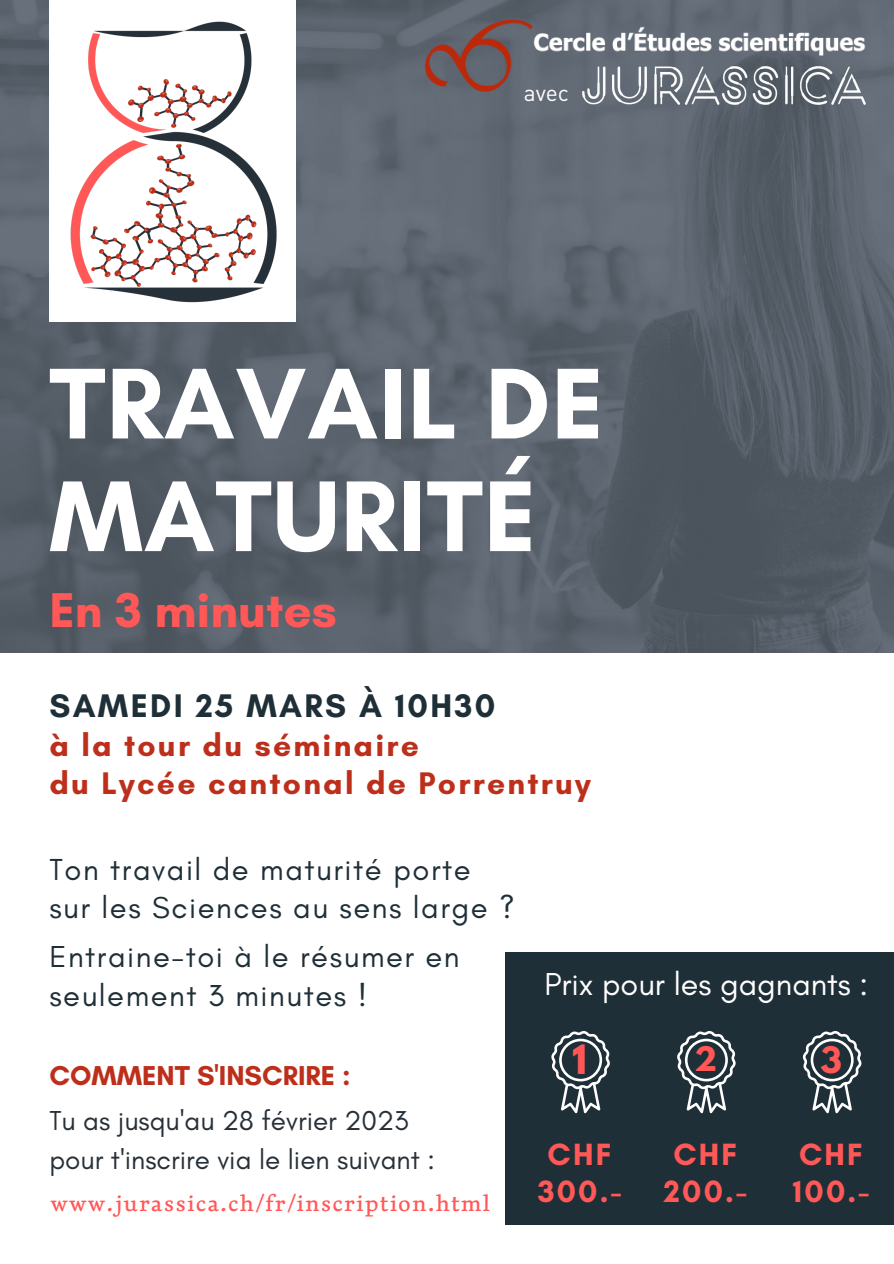
<style>
.page{position:relative;width:894px;height:1264px;background:#fff}
.page>*{position:absolute;margin:0;border:0;box-sizing:border-box;transform-origin:0 0}
.t1{font:700 102.45px/112.6px "Glacial Indifference";letter-spacing:.01em;color:#fff}
.t2{font:700 49.8px "Glacial Indifference";color:#ff5857}
.t3{font:700 35.85px "League Spartan";color:#ff5857}
.t4{font:700 33.3px "Glacial Indifference";letter-spacing:.07em;color:#1f2f38}
.t5{font:32.4px "Glacial Indifference";color:#fff}
.t6{font:700 32.25px "League Spartan";color:#ff5857}
.t7{font:700 31.8px/38.2px "Glacial Indifference";letter-spacing:.07em;color:#bd2f1b}
.t8{font:700 31.35px/37.2px "Glacial Indifference";letter-spacing:.07em;color:#ff5857;text-align:center}
.t9{font:30.9px/38.2px "Glacial Indifference";letter-spacing:.05em;color:#1f2f38}
.t10{font:700 29.85px "League Spartan";color:#ff5857}
.t11{font:27.75px/38.2px "Glacial Indifference";color:#273038}
.t12{font:700 27.75px "Glacial Indifference";color:#bd2f1b}
.t13{font:22.8px "DINOT";color:#fff}
.t14{font:21.9px "Dederon";letter-spacing:.05em;color:#ff5857}
</style>
<div class="page">
<img style="left:0;top:0;width:893px;height:652px">
<div style="left:49px;top:0;width:247px;height:322px;background:#fff"></div>
<div style="left:505px;top:951px;width:388px;height:273px;background:#1f2f38"></div>
<svg style="left:551px;top:1031px;width:58px;height:82px"></svg>
<svg style="left:677px;top:1031px;width:58px;height:82px"></svg>
<svg style="left:802px;top:1031px;width:59px;height:82px"></svg>
<img style="left:70px;top:21px;width:207px;height:282px">
<img style="left:407px;top:0;width:486px;height:105px">
<img style="left:582px;top:66px;width:283px;height:38px">
<p class="t13" style="left:523px;top:77px;width:47px">avec</p>
<h1 class="t1" style="left:49px;top:346px;width:556px">TRAVAIL DE<br>MATURITÉ</h1>
<h2 class="t2" style="left:49px;top:579px;width:289px">En 3 minutes</h2>
<p class="t4" style="left:49px;top:685px;width:447px">SAMEDI 25 MARS À 10H30</p>
<p class="t7" style="left:49px;top:725px;width:543px">à la tour du séminaire<br>du Lycée cantonal de Porrentruy</p>
<p class="t9" style="left:49px;top:850px;width:467px">Ton travail de maturité porte sur les Sciences au sens large ?</p>
<p class="t9" style="left:49px;top:937px;width:411px">Entraine-toi à le résumer en seulement 3 minutes !</p>
<p class="t12" style="left:49px;top:1058px;width:303px">COMMENT S'INSCRIRE :</p>
<p class="t11" style="left:49px;top:1101px;width:387px">Tu as jusqu'au 28 février 2023 pour t'inscrire via le lien suivant :</p>
<p class="t14" style="left:51px;top:1189px;width:441px">www.jurassica.ch/fr/inscription.html</p>
<p class="t5" style="left:544px;top:964px;width:325px">Prix pour les gagnants :</p>
<p class="t3" style="left:572px;top:1041px;width:16px">1</p>
<p class="t10" style="left:694px;top:1043px;width:24px">2</p>
<p class="t6" style="left:820px;top:1043px;width:23px">3</p>
<p class="t8" style="left:537px;top:1134px;width:85px">CHF<br>300.-</p>
<p class="t8" style="left:663px;top:1134px;width:84px">CHF<br>200.-</p>
<p class="t8" style="left:792px;top:1134px;width:78px;text-align:left">CHF<br>100.-</p>
</div>
